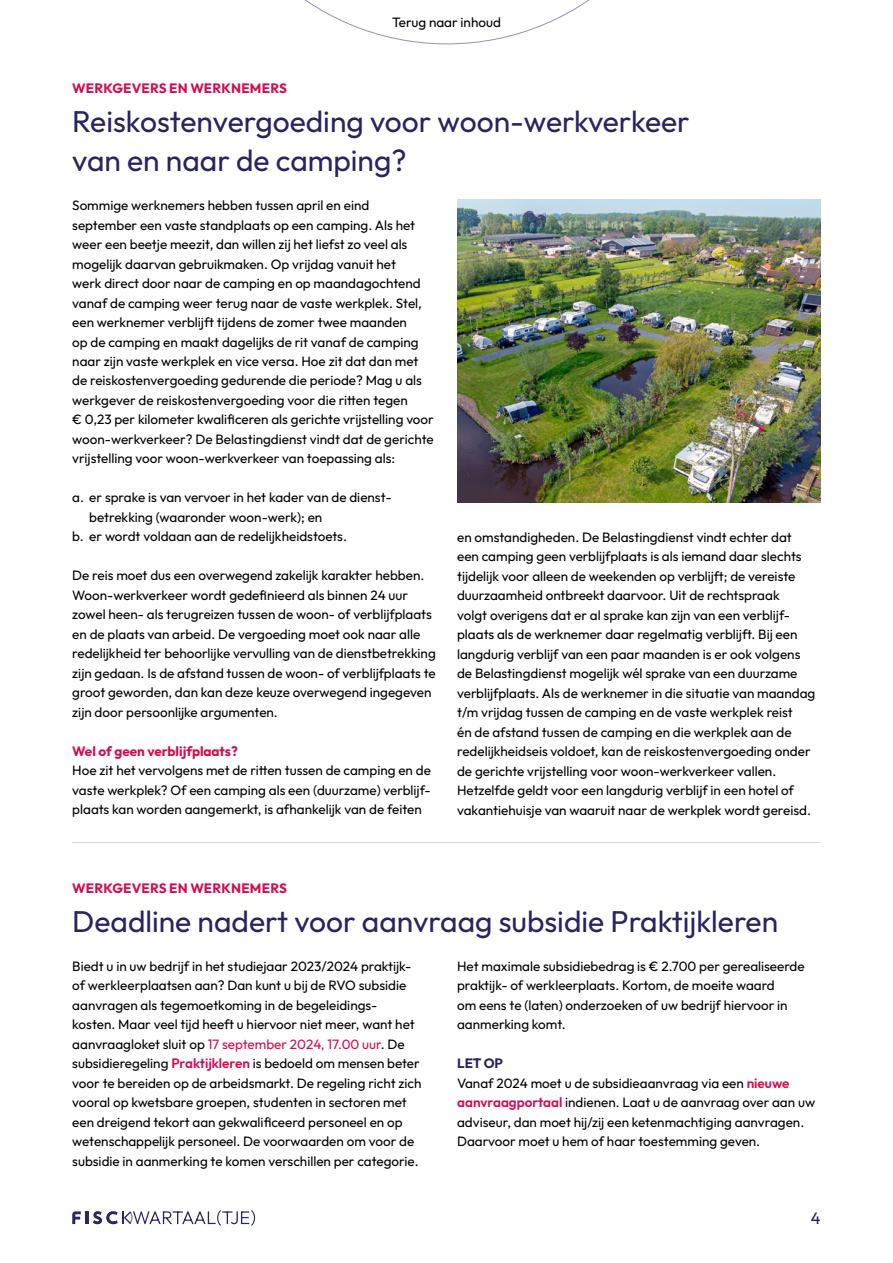
<style>
.page{position:relative;width:893px;height:1263px;background:#fff}
.page>*{position:absolute;margin:0;border:0;box-sizing:border-box;transform-origin:0 0}
.t1{font:30px/39px "Outfit";color:#292461}
.t2{font:16.5px "Outfit";color:#292461}
.t3{font:13.5px/19.5px "Outfit";color:#000}
.t4{font:700 13.5px "Outfit";color:#d60a52}
.s1{color:#d60a52}
.s2{font-weight:600;color:#d60a52}
.s3{font-weight:700;color:#292461}
</style>
<div class="page">
<svg style="left:304px;top:0;width:286px;height:44px"></svg>
<svg style="left:72px;top:1210px;width:183px;height:16px"></svg>
<hr style="left:72px;top:842px;width:749px;height:1px;background:#d4d3df">
<img style="left:457px;top:200px;width:364px;height:302px">
<p class="t3" style="left:392px;top:12px;width:110px">Terug naar inhoud</p>
<p class="t4" style="left:72px;top:79px;width:216px">WERKGEVERS EN WERKNEMERS</p>
<h1 class="t1" style="left:72px;top:103px;width:619px">Reiskostenvergoeding voor woon-werkverkeer van en naar de camping?</h1>
<p class="t3" style="left:72px;top:196px;width:363px">Sommige werknemers hebben tussen april en eind september een vaste standplaats op een camping. Als het weer een beetje meezit, dan willen zij het liefst zo veel als mogelijk daarvan gebruikmaken. Op vrijdag vanuit het<br>werk direct door naar de camping en op maandagochtend vanaf de camping weer terug naar de vaste werkplek. Stel, een werknemer verblijft tijdens de zomer twee maanden<br>op de camping en maakt dagelijks de rit vanaf de camping naar zijn vaste werkplek en vice versa. Hoe zit dat dan met de reiskostenvergoeding gedurende die periode? Mag u als werkgever de reiskostenvergoeding voor die ritten tegen<br>€ 0,23 per kilometer kwalificeren als gerichte vrijstelling voor woon-werkverkeer? De Belastingdienst vindt dat de gerichte vrijstelling voor woon-werkverkeer van toepassing als:</p>
<p class="t3" style="left:72px;top:488px;width:319px">a. er sprake is van vervoer in het kader van de dienst-</p>
<p class="t3" style="left:89px;top:508px;width:235px">betrekking (waaronder woon-werk); en</p>
<p class="t3" style="left:72px;top:527px;width:276px">b. er wordt voldaan aan de redelijkheidstoets.</p>
<p class="t3" style="left:72px;top:566px;width:365px">De reis moet dus een overwegend zakelijk karakter hebben.<br>Woon-werkverkeer wordt gedefinieerd als binnen 24 uur zowel heen- als terugreizen tussen de woon- of verblijfplaats en de plaats van arbeid. De vergoeding moet ook naar alle redelijkheid ter behoorlijke vervulling van de dienstbetrekking zijn gedaan. Is de afstand tussen de woon- of verblijfplaats te groot geworden, dan kan deze keuze overwegend ingegeven zijn door persoonlijke argumenten.</p>
<p class="t4" style="left:72px;top:742px;width:167px">Wel of geen verblijfplaats?</p>
<p class="t3" style="left:72px;top:761px;width:360px;text-align:justify">Hoe zit het vervolgens met de ritten tussen de camping en de vaste werkplek? Of een camping als een (duurzame) verblijf&shy;plaats kan worden aangemerkt, is afhankelijk van de feiten</p>
<p class="t3" style="left:457px;top:527px;width:360px">en omstandigheden. De Belastingdienst vindt echter dat een camping geen verblijfplaats is als iemand daar slechts tijdelijk voor alleen de weekenden op verblijft; de vereiste duurzaamheid ontbreekt daarvoor. Uit de rechtspraak<br>volgt overigens dat er al sprake kan zijn van een verblijf&shy;plaats als de werknemer daar regelmatig verblijft. Bij een langdurig verblijf van een paar maanden is er ook volgens de Belastingdienst mogelijk wél sprake van een duurzame verblijfplaats. Als de werknemer in die situatie van maandag t/m vrijdag tussen de camping en de vaste werkplek reist<br>én de afstand tussen de camping en die werkplek aan de redelijkheidseis voldoet, kan de reiskostenvergoeding onder de gerichte vrijstelling voor woon-werkverkeer vallen.<br>Hetzelfde geldt voor een langdurig verblijf in een hotel of vakantiehuisje van waaruit naar de werkplek wordt gereisd.</p>
<p class="t4" style="left:72px;top:879px;width:216px">WERKGEVERS EN WERKNEMERS</p>
<h1 class="t1" style="left:72px;top:902px;width:707px">Deadline nadert voor aanvraag subsidie Praktijkleren</h1>
<p class="t3" style="left:72px;top:956px;width:351px">Biedt u in uw bedrijf in het studiejaar 2023/2024 praktijk&shy;of werkleerplaatsen aan? Dan kunt u bij de RVO subsidie aanvragen als tegemoetkoming in de begeleidings&shy;kosten. Maar veel tijd heeft u hiervoor niet meer, want het aanvraagloket sluit op <span class="s1">17 september 2024, 17.00 uur</span>. De subsidieregeling <span class="s2">Praktijkleren</span> is bedoeld om mensen beter voor te bereiden op de arbeidsmarkt. De regeling richt zich vooral op kwetsbare groepen, studenten in sectoren met een dreigend tekort aan gekwalificeerd personeel en op wetenschappelijk personeel. De voorwaarden om voor de subsidie in aanmerking te komen verschillen per categorie.</p>
<p class="t3" style="left:457px;top:956px;width:349px">Het maximale subsidiebedrag is € 2.700 per gerealiseerde praktijk- of werkleerplaats. Kortom, de moeite waard<br>om eens te (laten) onderzoeken of uw bedrijf hiervoor in aanmerking komt.</p>
<p class="t3" style="left:457px;top:1054px;width:359px"><span class="s3">LET OP<br></span>Vanaf 2024 moet u de subsidieaanvraag via een <span class="s2">nieuwe aanvraagportaal</span> indienen. Laat u de aanvraag over aan uw adviseur, dan moet hij/zij een ketenmachtiging aanvragen.<br>Daarvoor moet u hem of haar toestemming geven.</p>
<p class="t2" style="left:811px;top:1208px;width:11px">4</p>
</div>
